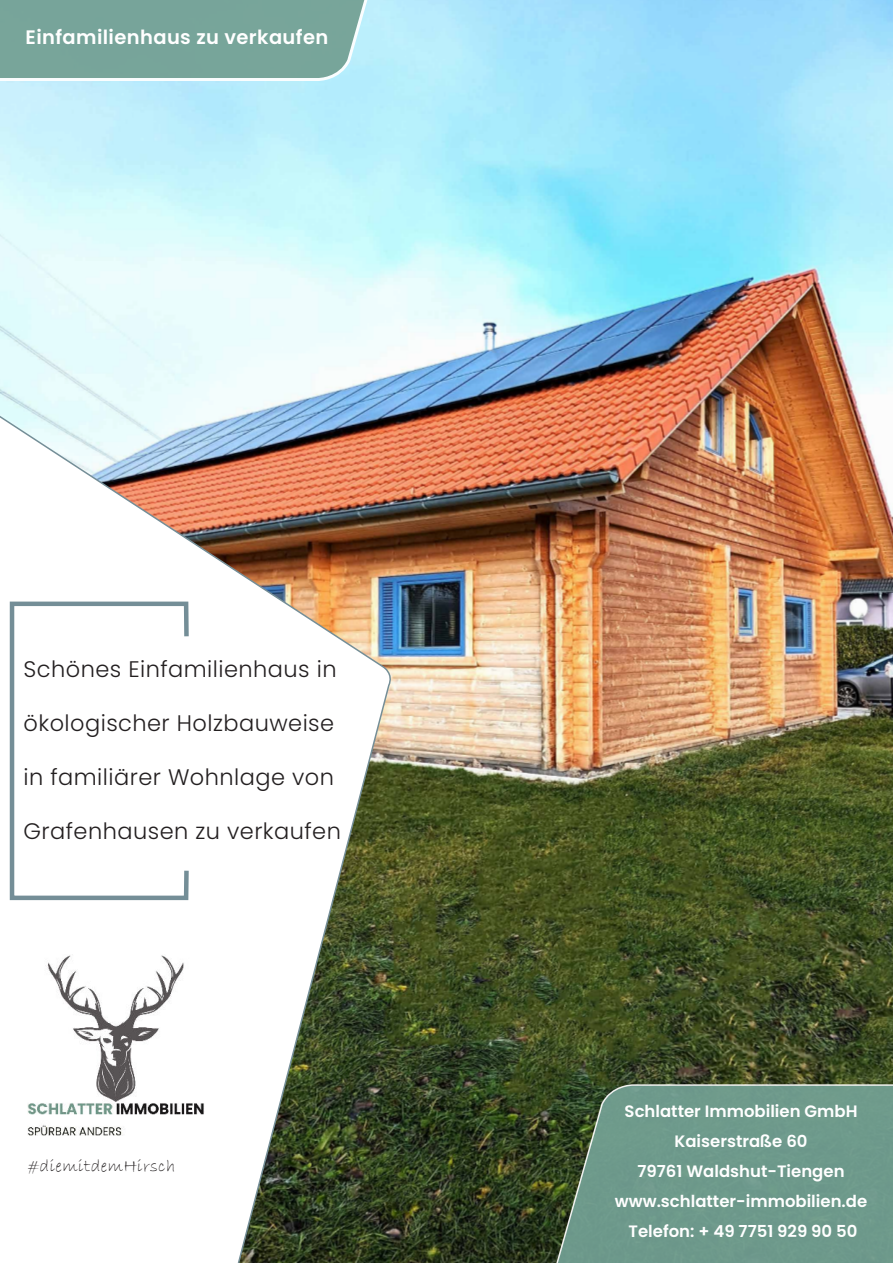
<style>
.page{position:relative;width:893px;height:1263px;background:#fff}
.page>*{position:absolute;margin:0;border:0;box-sizing:border-box;transform-origin:0 0}
.t1{font:300 22.5px "Poppins";letter-spacing:.02em;color:#231f20}
.t2{font:600 19.5px "Poppins";letter-spacing:.02em;color:#fff}
.t3{font:18px "Bradley Hand ITC";letter-spacing:.02em;color:#231f20}
.t4{font:600 16.5px/30px "Poppins";color:#fff;text-align:center}
</style>
<div class="page">
<img style="left:0;top:0;width:893px;height:1263px">
<svg style="left:0;top:0;width:419px;height:83px;background:#87b4ae"></svg>
<svg style="left:531px;top:1083px;width:362px;height:180px;background:#668d7c"></svg>
<img style="left:0;top:319px;width:394px;height:944px">
<svg style="left:8px;top:599px;width:183px;height:303px"></svg>
<img style="left:27px;top:954px;width:178px;height:182px">
<p class="t2" style="left:26px;top:26px;width:304px">Einfamilienhaus zu verkaufen</p>
<h1 class="t1" style="left:24px;top:656px;width:315px">Schönes Einfamilienhaus in</h1>
<h1 class="t1" style="left:24px;top:710px;width:312px">ökologischer Holzbauweise</h1>
<h1 class="t1" style="left:24px;top:764px;width:312px">in familiärer Wohnlage von</h1>
<h1 class="t1" style="left:24px;top:818px;width:319px">Grafenhausen zu verkaufen</h1>
<p class="t3" style="left:28px;top:1157px;width:149px">#diemitdemHirsch</p>
<p class="t4" style="left:615px;top:1096px;width:254px">Schlatter Immobilien GmbH<br>Kaiserstraße 60<br>79761 Waldshut-Tiengen www.schlatter-immobilien.de<br>Telefon: + 49 7751 929 90 50</p>
</div>
